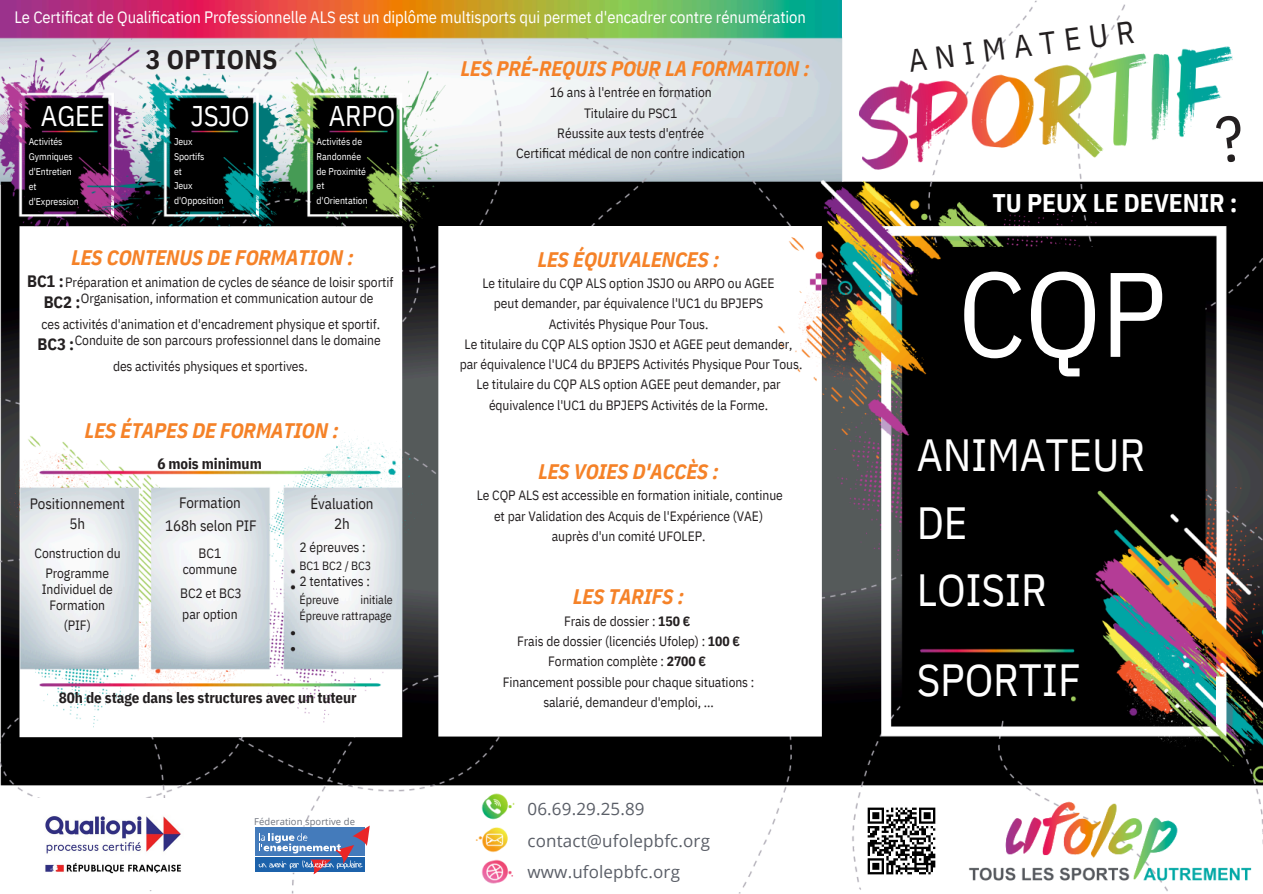
<style>
.page{position:relative;width:1263px;height:894px;background:#fff}
.page>*{position:absolute;margin:0;border:0;box-sizing:border-box;transform-origin:0 0}
.t1{font:120px "IBM Plex Sans Cond";color:#fff}
.t2{font:45px/67.5px "IBM Plex Sans Cond";letter-spacing:-.005em;color:#fff}
.t3{font:31.5px "IBM Plex Sans Cond";color:#231f20}
.t4{font:28.5px "IBM Plex Sans Cond";letter-spacing:-.005em;color:#fff}
.t5{font:700 27px "IBM Plex Sans Cond";letter-spacing:.015em;color:#231f20}
.t6{font:700 25.5px "IBM Plex Sans Cond";letter-spacing:-.005em;color:#fff}
.t7{font:italic 700 21px "IBM Plex Sans Cond";letter-spacing:-.005em;color:#f58228}
.t8{font:16.95px/31.5px "Open Sans";letter-spacing:.01em;color:#5a5e67}
.t9{font:16.5px "IBM Plex Sans Cond";letter-spacing:-.005em;color:#fff}
.t10{font:700 16.5px "IBM Plex Sans Cond";letter-spacing:-.005em;color:#231f20}
.t11{font:700 15px "IBM Plex Sans Cond";letter-spacing:-.005em;color:#231f20}
.t12{font:15px/20.2px "IBM Plex Sans Cond";letter-spacing:-.005em;color:#231f20;text-align:center}
.t13{font:13.5px/20.2px "IBM Plex Sans Cond";letter-spacing:-.005em;color:#231f20;text-align:center}
.t14{font:12px/15.8px "IBM Plex Sans Cond";letter-spacing:-.005em;color:#231f20;text-align:right}
.t15{font:9.75px/14.7px "IBM Plex Sans Cond";letter-spacing:-.005em;color:#fff}
.t16{font:9.45px "Open Sans";letter-spacing:.01em;color:#6e737d}
.s1{font-weight:700}
</style>
<div class="page">
<img style="left:0;top:0;width:1263px;height:893px">
<img style="left:27px;top:798px;width:171px;height:91px">
<svg style="left:254px;top:823px;width:117px;height:53px"></svg>
<img style="left:468px;top:786px;width:54px;height:104px">
<img style="left:962px;top:793px;width:298px;height:95px">
<img style="left:864px;top:803px;width:75px;height:75px">
<img style="left:0;top:0;width:856px;height:752px">
<img style="left:850px;top:39px;width:391px;height:138px">
<svg style="left:1215px;top:114px;width:29px;height:49px"></svg>
<h1 class="t9" style="left:14px;top:6px;width:793px">Le Certificat de Qualification Professionnelle ALS est un diplôme multisports qui permet d'encadrer contre rénumération</h1>
<p class="t5" style="left:146px;top:41px;width:133px">3 OPTIONS</p>
<p class="t4" style="left:41px;top:97px;width:65px">AGEE</p>
<p class="t4" style="left:191px;top:97px;width:61px">JSJO</p>
<p class="t4" style="left:329px;top:97px;width:68px">ARPO</p>
<p class="t15" style="left:29px;top:134px;width:35px">Activités</p>
<p class="t15" style="left:29px;top:149px;width:46px">Gymniques</p>
<p class="t15" style="left:29px;top:164px;width:45px">d'Entretien</p>
<p class="t15" style="left:29px;top:179px;width:9px">et</p>
<p class="t15" style="left:29px;top:194px;width:52px">d'Expression</p>
<p class="t15" style="left:174px;top:134px;width:51px">Jeux<br>Sportifs<br>et<br>Jeux d'Opposition</p>
<h3 class="t15" style="left:317px;top:134px;width:53px">Activités de<br>Randonnée de Proximité et d'Orientation</h3>
<p class="t7" style="left:71px;top:243px;width:284px">LES CONTENUS DE FORMATION :</p>
<p class="t10" style="left:27px;top:270px;width:38px">BC1 :</p>
<p class="t10" style="left:44px;top:291px;width:38px">BC2 :</p>
<h4 class="t10" style="left:38px;top:333px;width:38px">BC3 :</h4>
<p class="t13" style="left:65px;top:271px;width:329px">Préparation et animation de cycles de séance de loisir sportif</p>
<p class="t13" style="left:81px;top:288px;width:294px">Organisation, information et communication autour de</p>
<p class="t13" style="left:41px;top:313px;width:340px">ces activités d'animation et d'encadrement physique et sportif.</p>
<p class="t13" style="left:75px;top:330px;width:307px">Conduite de son parcours professionnel dans le domaine</p>
<p class="t13" style="left:113px;top:355px;width:196px">des activités physiques et sportives.</p>
<p class="t7" style="left:85px;top:416px;width:255px">LES ÉTAPES DE FORMATION :</p>
<p class="t11" style="left:157px;top:454px;width:106px">6 mois minimum</p>
<h2 class="t12" style="left:30px;top:493px;width:97px">Positionnement<br>5h</h2>
<p class="t12" style="left:179px;top:492px;width:63px">Formation</p>
<p class="t12" style="left:165px;top:515px;width:93px">168h selon PIF</p>
<h6 class="t13" style="left:35px;top:542px;width:88px">Construction du<br>Programme</h6>
<p class="t13" style="left:42px;top:578px;width:72px">Individuel de</p>
<p class="t13" style="left:49px;top:594px;width:57px">Formation (PIF)</p>
<p class="t13" style="left:183px;top:544px;width:56px;line-height:15.8px">BC1 commune</p>
<p class="t13" style="left:180px;top:583px;width:63px">BC2 et BC3</p>
<p class="t13" style="left:182px;top:603px;width:57px">par option</p>
<p class="t12" style="left:310px;top:493px;width:65px">Évaluation<br>2h</p>
<p class="t13" style="left:300px;top:537px;width:68px">2 épreuves :</p>
<p class="t14" style="left:300px;top:558px;width:73px">BC1 BC2 / BC3</p>
<p class="t13" style="left:300px;top:571px;width:72px">2 tentatives :</p>
<p class="t14" style="left:300px;top:591px;width:41px">Épreuve</p>
<p class="t14" style="left:300px;top:591px;width:95px">initiale<br>Épreuve rattrapage</p>
<p class="t11" style="left:59px;top:687px;width:299px">80h de stage dans les structures avec un tuteur</p>
<p class="t16" style="left:254px;top:814px;width:102px">Féderation sportive de</p>
<p class="t7" style="left:461px;top:54px;width:350px">LES PRÉ-REQUIS POUR LA FORMATION :</p>
<p class="t13" style="left:516px;top:82px;width:230px">16 ans à l'entrée en formation<br>Titulaire du PSC1<br>Réussite aux tests d'entrée<br>Certificat médical de non contre indication</p>
<p class="t7" style="left:538px;top:245px;width:183px">LES ÉQUIVALENCES :</p>
<p class="t13" style="left:460px;top:273px;width:344px">Le titulaire du CQP ALS option JSJO ou ARPO ou AGEE<br>peut demander, par équivalence l'UC1 du BPJEPS<br>Activités Physique Pour Tous.<br>Le titulaire du CQP ALS option JSJO et AGEE peut demander, par équivalence l'UC4 du BPJEPS Activités Physique Pour Tous.<br>Le titulaire du CQP ALS option AGEE peut demander, par équivalence l'UC1 du BPJEPS Activités de la Forme.</p>
<p class="t7" style="left:538px;top:457px;width:182px">LES VOIES D'ACCÈS :</p>
<p class="t13" style="left:477px;top:485px;width:308px">Le CQP ALS est accessible en formation initiale, continue et par Validation des Acquis de l'Expérience (VAE) auprès d'un comité UFOLEP.</p>
<p class="t7" style="left:573px;top:582px;width:112px">LES TARIFS :</p>
<h5 class="t13" style="left:564px;top:610px;width:128px">Frais de dossier : <span class="s1">150 €</span></h5>
<p class="t13" style="left:517px;top:630px;width:224px">Frais de dossier (licenciés Ufolep) : <span class="s1">100 €<br></span>Formation complète : <span class="s1">2700 €</span></p>
<p class="t13" style="left:503px;top:671px;width:253px">Financement possible pour chaque situations : salarié, demandeur d'emploi, ...</p>
<h3 class="t8" style="left:528px;top:792px;width:184px">06.69.29.25.89 contact@ufolepbfc.org www.ufolepbfc.org</h3>
<p class="t3" style="left:906px;top:41px;width:229px;rotate:-8deg">ANIMATEUR</p>
<p class="t6" style="left:993px;top:186px;width:247px">TU PEUX LE DEVENIR :</p>
<h4 class="t1" style="left:958px;top:234px;width:210px">CQP</h4>
<h3 class="t2" style="left:917px;top:420px;width:230px">ANIMATEUR<br>DE<br>LOISIR</h3>
<h3 class="t2" style="left:917px;top:645px;width:165px">SPORTIF</h3>
</div>
